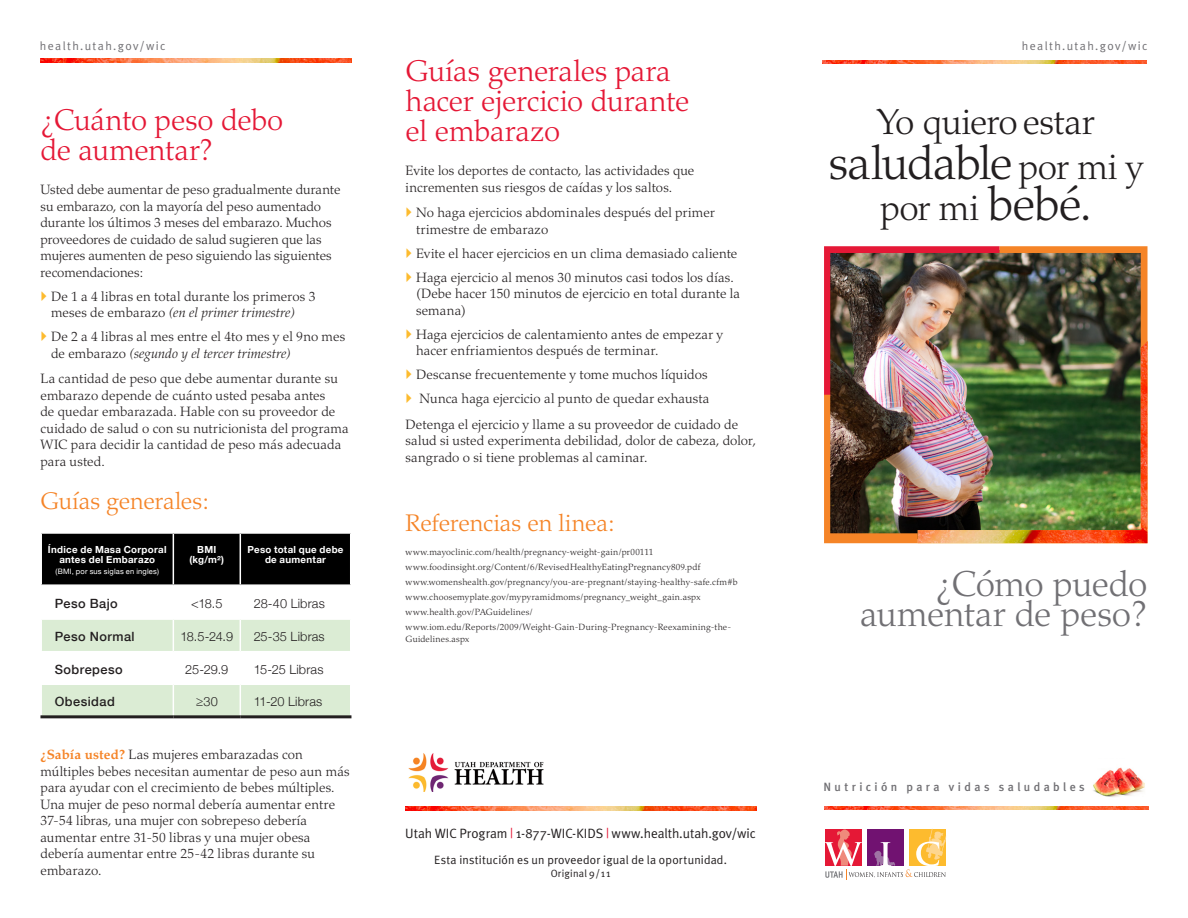
<style>
.page{position:relative;width:1188px;height:918px;background:#fff}
.page>*{position:absolute;margin:0;border:0;box-sizing:border-box;transform-origin:0 0}
.t1{font:300 48px "Palatino";letter-spacing:-.025em;color:#231f20}
.t2{font:300 36px/30px "Palatino";letter-spacing:-.01em;color:#717074;text-align:right}
.t3{font:300 36px "Palatino";letter-spacing:-.015em;color:#231f20}
.t4{font:300 30px/30px "Palatino";letter-spacing:-.01em;color:#e51836}
.t5{font:300 24px "Palatino";letter-spacing:-.005em;color:#f58427}
.t6{font:300 13.5px/16.5px "Palatino";letter-spacing:.005em;color:#231f20}
.t7{font:13.5px "Meta Plus Normal";color:#231f20}
.t8{font:300 12.75px "Helvetica Neue";letter-spacing:.01em;color:#231f20}
.t9{font:500 12.75px "Helvetica Neue";letter-spacing:.035em;color:#231f20}
.t10{font:12px "Meta Plus Normal";letter-spacing:.015em;color:#231f20}
.t11{font:12px "Meta Plus Normal";letter-spacing:.115em;color:#717074}
.t12{font:500 12px "Meta Plus";letter-spacing:.28em;color:#717074}
.t13{font:10.5px "Meta Plus Normal";letter-spacing:.02em;color:#231f20}
.t14{font:700 9.75px/10.5px "Helvetica Neue";letter-spacing:.03em;color:#fff;text-align:center}
.t15{font:300 9px/15px "Palatino";letter-spacing:.025em;color:#231f20}
.t16{font:7.5px "Helvetica Neue";letter-spacing:.025em;color:#fff}
.s1{font-style:italic}
.s2{font-family:"Helvetica";font-size:13.5px}
.s3{font-family:"Palatino Bold Os F";font-weight:400;color:#f58427}
.s4{color:#e51836}
.s5{font-size:36px}
.s6{font-size:48px}
</style>
<div class="page">
<img style="left:408px;top:753px;width:136px;height:38px">
<img style="left:1093px;top:767px;width:52px;height:30px">
<svg style="left:825px;top:829px;width:121px;height:51px"></svg>
<img style="left:824px;top:807px;width:324px;height:3px">
<img style="left:823px;top:60px;width:324px;height:4px">
<img style="left:405px;top:807px;width:351px;height:3px">
<img style="left:40px;top:59px;width:311px;height:3px">
<img style="left:824px;top:246px;width:324px;height:297px">
<div style="left:42px;top:534px;width:308px;height:50px;background:#000"></div>
<svg style="left:42px;top:620px;width:308px;height:95px"></svg>
<hr style="left:173px;top:534px;width:1px;height:50px;background:#fff">
<hr style="left:240px;top:534px;width:1px;height:50px;background:#fff">
<hr style="left:173px;top:620px;width:1px;height:31px;background:#fff">
<hr style="left:240px;top:620px;width:1px;height:31px;background:#fff">
<hr style="left:173px;top:652px;width:1px;height:32px;background:#fff">
<hr style="left:240px;top:652px;width:1px;height:32px;background:#fff">
<hr style="left:40px;top:651px;width:133px;height:1px;background:#fff">
<hr style="left:173px;top:651px;width:67px;height:1px;background:#fff">
<hr style="left:240px;top:651px;width:111px;height:1px;background:#fff">
<hr style="left:40px;top:684px;width:133px;height:1px;background:#fff">
<hr style="left:173px;top:684px;width:67px;height:1px;background:#fff">
<hr style="left:173px;top:685px;width:1px;height:30px;background:#fff">
<hr style="left:240px;top:684px;width:111px;height:1px;background:#fff">
<hr style="left:240px;top:685px;width:1px;height:30px;background:#fff">
<hr style="left:40px;top:715px;width:133px;height:3px;background:#231f20">
<hr style="left:173px;top:715px;width:67px;height:3px;background:#231f20">
<hr style="left:240px;top:715px;width:111px;height:3px;background:#231f20">
<p class="t11" style="left:40px;top:39px;width:127px">health.utah.gov/wic</p>
<h3 class="t4" style="left:40px;top:105px;width:244px">¿Cuánto peso debo de aumentar?</h3>
<p class="t6" style="left:40px;top:182px;width:302px">Usted debe aumentar de peso gradualmente durante su embarazo, con la mayoría del peso aumentado durante los últimos 3 meses del embarazo. Muchos proveedores de cuidado de salud sugieren que las mujeres aumenten de peso siguiendo las siguientes recomendaciones:</p>
<p class="t6" style="left:51px;top:288px;width:266px">De 1 a 4 libras en total durante los primeros 3 meses de embarazo <span class="s1">(en el primer trimestre)</span></p>
<p class="t6" style="left:51px;top:329px;width:296px">De 2 a 4 libras al mes entre el 4to mes y el 9no mes de embarazo <span class="s1">(segundo y el tercer trimestre)</span></p>
<p class="t6" style="left:40px;top:371px;width:310px">La cantidad de peso que debe aumentar durante su embarazo depende de cuánto usted pesaba antes<br>de quedar embarazada. Hable con su proveedor de cuidado de salud o con su nutricionista del programa WIC para decidir la cantidad de peso más adecuada para usted.</p>
<h3 class="t5" style="left:40px;top:487px;width:170px">Guías generales:</h3>
<p class="t14" style="left:48px;top:543px;width:120px">Índice de Masa Corporal antes del Embarazo</p>
<p class="t16" style="left:56px;top:564px;width:105px">(BMI, por sus siglas en ingles)</p>
<p class="t14" style="left:189px;top:543px;width:36px">BMI (kg/m²)</p>
<p class="t14" style="left:248px;top:543px;width:97px">Peso total que debe de aumentar</p>
<p class="t9" style="left:55px;top:593px;width:65px">Peso Bajo</p>
<p class="t8" style="left:191px;top:593px;width:33px">&lt;18.5</p>
<p class="t8" style="left:254px;top:593px;width:73px">28-40 Libras</p>
<p class="t9" style="left:55px;top:626px;width:81px">Peso Normal</p>
<p class="t8" style="left:180px;top:626px;width:54px">18.5-24.9</p>
<p class="t8" style="left:254px;top:626px;width:72px">25-35 Libras</p>
<p class="t9" style="left:55px;top:659px;width:69px">Sobrepeso</p>
<p class="t8" style="left:185px;top:659px;width:45px">25-29.9</p>
<p class="t8" style="left:254px;top:659px;width:71px">15-25 Libras</p>
<p class="t9" style="left:55px;top:691px;width:62px">Obesidad</p>
<p class="t8" style="left:196px;top:692px;width:24px"><span class="s2">≥</span>30</p>
<p class="t8" style="left:254px;top:692px;width:70px">11-20 Libras</p>
<p class="t6" style="left:40px;top:747px;width:311px"><span class="s3">¿Sabía usted?</span> Las mujeres embarazadas con múltiples bebes necesitan aumentar de peso aun más para ayudar con el crecimiento de bebes múltiples.<br>Una mujer de peso normal debería aumentar entre 37-54 libras, una mujer con sobrepeso debería aumentar entre 31-50 libras y una mujer obesa debería aumentar entre 25-42 libras durante su embarazo.</p>
<h3 class="t4" style="left:406px;top:56px;width:285px">Guías generales para hacer ejercicio durante el embarazo</h3>
<p class="t6" style="left:406px;top:162px;width:290px">Evite los deportes de contacto, las actividades que incrementen sus riesgos de caídas y los saltos.</p>
<p class="t6" style="left:416px;top:204px;width:300px">No haga ejercicios abdominales después del primer trimestre de embarazo</p>
<p class="t6" style="left:416px;top:241px;width:323px;line-height:24px">Evite el hacer ejercicios en un clima demasiado caliente<br>Haga ejercicio al menos 30 minutos casi todos los días.</p>
<p class="t6" style="left:416px;top:285px;width:326px">(Debe hacer 150 minutos de ejercicio en total durante la semana)</p>
<p class="t6" style="left:416px;top:326px;width:309px">Haga ejercicios de calentamiento antes de empezar y hacer enfriamientos después de terminar.</p>
<p class="t6" style="left:416px;top:363px;width:295px;line-height:24px">Descanse frecuentemente y tome muchos líquidos<br>Nunca haga ejercicio al punto de quedar exhausta</p>
<p class="t6" style="left:406px;top:416px;width:352px">Detenga el ejercicio y llame a su proveedor de cuidado de salud si usted experimenta debilidad, dolor de cabeza, dolor, sangrado o si tiene problemas al caminar.</p>
<h3 class="t5" style="left:406px;top:509px;width:210px">Referencias en linea:</h3>
<p class="t15" style="left:406px;top:544px;width:334px">www.mayoclinic.com/health/pregnancy-weight-gain/pr00111 www.foodinsight.org/Content/6/RevisedHealthyEatingPregnancy809.pdf www.womenshealth.gov/pregnancy/you-are-pregnant/staying-healthy-safe.cfm#b www.choosemyplate.gov/mypyramidmoms/pregnancy_weight_gain.aspx www.health.gov/PAGuidelines/ www.iom.edu/Reports/2009/Weight-Gain-During-Pregnancy-Reexamining-the-</p>
<p class="t15" style="left:406px;top:631px;width:65px">Guidelines.aspx</p>
<p class="t7" style="left:405px;top:826px;width:352px">Utah WIC Program <span class="s4">|</span> 1-877-WIC-KIDS <span class="s4">|</span> www.health.utah.gov/wic</p>
<p class="t10" style="left:434px;top:853px;width:294px">Esta institución es un proveedor igual de la oportunidad.</p>
<p class="t13" style="left:551px;top:868px;width:61px">Original 9/11</p>
<p class="t11" style="left:1022px;top:39px;width:127px">health.utah.gov/wic</p>
<h2 class="t3" style="left:877px;top:101px;width:219px">Yo quiero estar</h2>
<h1 class="t1" style="left:829px;top:135px;width:316px">saludable <span class="s5">por mi y</span></h1>
<h2 class="t3" style="left:880px;top:187px;width:213px">por mi <span class="s6">bebé.</span></h2>
<h2 class="t2" style="left:860px;top:570px;width:289px">¿Cómo puedo aumentar de peso?</h2>
<p class="t12" style="left:824px;top:780px;width:263px">Nutrición para vidas saludables</p>
</div>
